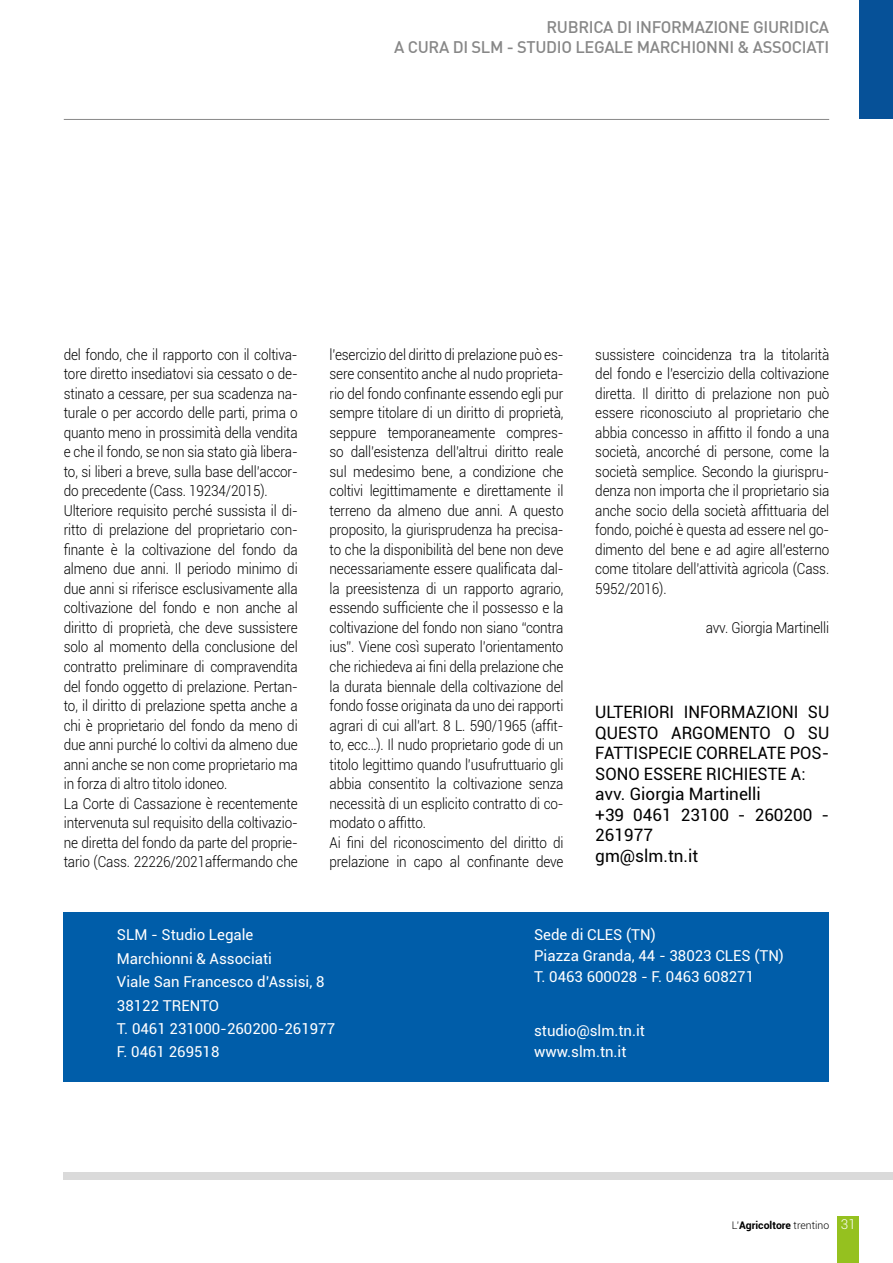
<style>
.page{position:relative;width:893px;height:1263px;background:#fff}
.page>*{position:absolute;margin:0;border:0;box-sizing:border-box;transform-origin:0 0}
.t1{font:17.1px/20.5px "Roboto";color:#000}
.t2{font:500 16.5px/19.8px "DIN Pro";letter-spacing:-.02em;color:#878787;text-align:right}
.t3{font:300 15px/19.5px "Roboto";letter-spacing:-.01em;color:#000;scale:.9 1}
.t4{font:15px/23.4px "Roboto";color:#fff}
.t5{font:700 10.5px "Roboto";color:#000}
.s1{font-weight:300}
.s2{font-weight:300;font-size:13.5px;color:#fff}
</style>
<div class="page">
<div style="left:838px;top:1216px;width:21px;height:47px;background:#95c11f"></div>
<div style="left:859px;top:0;width:34px;height:119px;background:#065198"></div>
<hr style="left:64px;top:119px;width:765px;height:1px;background:#878787">
<div style="left:64px;top:912px;width:765px;height:170px;background:#005da9"></div>
<div style="left:64px;top:1172px;width:829px;height:7px;background:#dadada"></div>
<p class="t2" style="left:394px;top:17px;width:437px">RUBRICA DI INFORMAZIONE GIURIDICA<br>A CURA DI SLM - STUDIO LEGALE MARCHIONNI &amp; ASSOCIATI</p>
<p class="t3" style="left:64px;top:344px;width:261px">del fondo, che il rapporto con il coltiva&shy;tore diretto insediatovi sia cessato o de&shy;stinato a cessare, per sua scadenza na&shy;turale o per accordo delle parti, prima o quanto meno in prossimità della vendita e che il fondo, se non sia stato già libera&shy;to, si liberi a breve, sulla base dell’accor&shy;do precedente (Cass. 19234/2015).<br>Ulteriore requisito perché sussista il di&shy;ritto di prelazione del proprietario con&shy;finante è la coltivazione del fondo da almeno due anni. Il periodo minimo di due anni si riferisce esclusivamente alla coltivazione del fondo e non anche al diritto di proprietà, che deve sussistere solo al momento della conclusione del contratto preliminare di compravendita del fondo oggetto di prelazione. Pertan&shy;to, il diritto di prelazione spetta anche a chi è proprietario del fondo da meno di due anni purché lo coltivi da almeno due anni anche se non come proprietario ma in forza di altro titolo idoneo.<br>La Corte di Cassazione è recentemente intervenuta sul requisito della coltivazio&shy;ne diretta del fondo da parte del proprie&shy;tario (Cass. 22226/2021affermando che</p>
<p class="t3" style="left:330px;top:344px;width:261px">l’esercizio del diritto di prelazione può es&shy;sere consentito anche al nudo proprieta&shy;rio del fondo confinante essendo egli pur sempre titolare di un diritto di proprietà, seppure temporaneamente compres&shy;so dall’esistenza dell’altrui diritto reale sul medesimo bene, a condizione che coltivi legittimamente e direttamente il terreno da almeno due anni. A questo proposito, la giurisprudenza ha precisa&shy;to che la disponibilità del bene non deve necessariamente essere qualificata dal&shy;la preesistenza di un rapporto agrario, essendo sufficiente che il possesso e la coltivazione del fondo non siano “contra ius”. Viene così superato l’orientamento che richiedeva ai fini della prelazione che la durata biennale della coltivazione del fondo fosse originata da uno dei rapporti agrari di cui all’art. 8 L. 590/1965 (affit&shy;to, ecc…). Il nudo proprietario gode di un titolo legittimo quando l’usufruttuario gli abbia consentito la coltivazione senza necessità di un esplicito contratto di co&shy;modato o affitto.<br>Ai fini del riconoscimento del diritto di prelazione in capo al confinante deve</p>
<p class="t3" style="left:595px;top:344px;width:261px;text-align:justify">sussistere coincidenza tra la titolarità del fondo e l’esercizio della coltivazione diretta. Il diritto di prelazione non può essere riconosciuto al proprietario che abbia concesso in affitto il fondo a una società, ancorché di persone, come la società semplice. Secondo la giurispru&shy;denza non importa che il proprietario sia anche socio della società affittuaria del fondo, poiché è questa ad essere nel go&shy;dimento del bene e ad agire all’esterno come titolare dell’attività agricola (Cass.<br>5952/2016).</p>
<p class="t3" style="left:706px;top:617px;width:139px">avv. Giorgia Martinelli</p>
<p class="t1" style="left:595px;top:701px;width:235px">ULTERIORI INFORMAZIONI SU<br>QUESTO ARGOMENTO O SU<br>FATTISPECIE CORRELATE POS-<br>SONO ESSERE RICHIESTE A: avv. Giorgia Martinelli<br>+39 0461 23100 - 260200 -<br>261977<br>gm@slm.tn.it</p>
<p class="t4" style="left:117px;top:923px;width:220px">SLM - Studio Legale<br>Marchionni &amp; Associati<br>Viale San Francesco d’Assisi, 8<br>38122 TRENTO<br>T. 0461 231000-260200-261977<br>F. 0461 269518</p>
<p class="t4" style="left:534px;top:924px;width:251px;line-height:21px">Sede di CLES (TN)<br>Piazza Granda, 44 - 38023 CLES (TN)<br>T. 0463 600028 - F. 0463 608271</p>
<p class="t4" style="left:534px;top:1020px;width:112px;line-height:21px">studio@slm.tn.it www.slm.tn.it</p>
<p class="t5" style="left:732px;top:1218px;width:126px"><span class="s1">L’</span>Agricoltore <span class="s1">trentino</span> <span class="s2">31</span></p>
</div>
